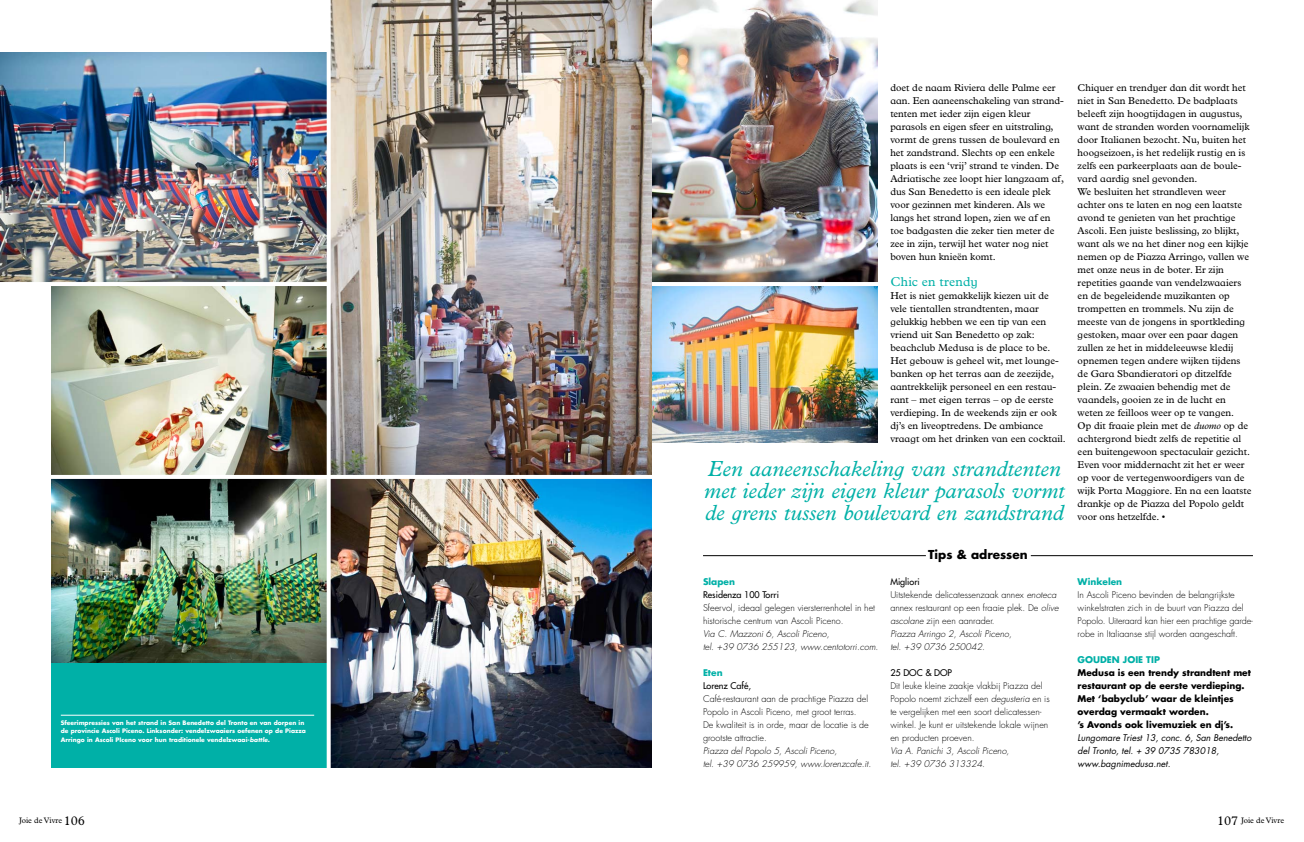
<style>
.page{position:relative;width:1304px;height:842px;background:#fff}
.page>*{position:absolute;margin:0;border:0;box-sizing:border-box;transform-origin:0 0}
.t1{font:italic 22px/22px "Plantin MT Schlbk";color:#00b0a7}
.t2{font:13px "Plantin MT Schlbk";letter-spacing:.01em;color:#00b0a7}
.t3{font:700 12px "Futura";color:#000}
.t4{font:10px/13px "Plantin MT Schlbk";color:#000}
.t5{font:300 9px/13px "Futura";color:#000}
.t6{font:italic 300 9px/13px "Futura";color:#000}
.t7{font:700 9px/13px "Futura";color:#000}
.t8{font:italic 9px/13px "Futura";color:#000}
.t9{font:9px "Futura";color:#000}
.t10{font:700 9px "Futura";color:#00b0a7}
.t11{font:8px "Plantin MT Schlbk";color:#000}
.t12{font:700 6px/8.5px "Futura";color:#fff}
.s1{font-style:italic}
.s2{font-weight:400}
.s3{font-size:13px}
</style>
<div class="page">
<img style="left:652px;top:0;width:226px;height:282px">
<img style="left:51px;top:479px;width:276px;height:184px">
<img style="left:331px;top:479px;width:321px;height:288px">
<img style="left:51px;top:286px;width:276px;height:189px">
<img style="left:652px;top:286px;width:226px;height:156px">
<img style="left:331px;top:0;width:321px;height:475px">
<img style="left:0;top:52px;width:327px;height:230px">
<div style="left:51px;top:663px;width:277px;height:104px;background:#00b0a7"></div>
<svg style="left:51px;top:478px;width:601px;height:1px"></svg>
<svg style="left:327px;top:0;width:4px;height:768px"></svg>
<hr style="left:703px;top:555px;width:223px;height:1px;background:#000">
<hr style="left:1031px;top:555px;width:222px;height:1px;background:#000">
<hr style="left:61px;top:715px;width:253px;height:1px;background:#fff">
<p class="t12" style="left:61px;top:718px;width:247px">Sfeerimpressies van het strand in San Benedetto del Tronto en van dorpen in de provincie Ascoli Piceno. Linksonder: vendelzwaaiers oefenen op de Piazza<br>Arringo in Ascoli PIceno voor hun traditionele vendelzwaai-<span class="s1">battle.</span></p>
<p class="t4" style="left:890px;top:81px;width:175px">doet de naam Riviera delle Palme eer aan. Een aaneenschakeling van strand&shy;tenten met ieder zijn eigen kleur parasols en eigen sfeer en uitstraling, vormt de grens tussen de boulevard en het zandstrand. Slechts op een enkele plaats is een ‘vrij’ strand te vinden. De Adriatische zee loopt hier langzaam af, dus San Benedetto is een ideale plek voor gezinnen met kinderen. Als we langs het strand lopen, zien we af en toe badgasten die zeker tien meter de zee in zijn, terwijl het water nog niet boven hun knieën komt.</p>
<h2 class="t2" style="left:890px;top:274px;width:89px">Chic en trendy</h2>
<p class="t4" style="left:890px;top:289px;width:177px">Het is niet gemakkelijk kiezen uit de vele tientallen strandtenten, maar gelukkig hebben we een tip van een vriend uit San Benedetto op zak: beachclub Medusa is de place to be.<br>Het gebouw is geheel wit, met lounge&shy;banken op het terras aan de zeezijde, aantrekkelijk personeel en een restau&shy;rant – met eigen terras – op de eerste verdieping. In de weekends zijn er ook dj’s en liveoptredens. De ambiance vraagt om het drinken van een cocktail.</p>
<h1 class="t1" style="left:704px;top:457px;width:362px">Een aaneenschakeling van strandtenten met ieder zijn eigen kleur parasols vormt de grens tussen boulevard en zandstrand</h1>
<p class="t3" style="left:928px;top:546px;width:101px">Tips &amp; adressen</p>
<p class="t10" style="left:703px;top:575px;width:33px">Slapen</p>
<p class="t9" style="left:703px;top:589px;width:78px">Residenza 100 Torri</p>
<p class="t5" style="left:703px;top:601px;width:174px">Sfeervol, ideaal gelegen viersterrenhotel in het historische centrum van Ascoli Piceno.</p>
<p class="t6" style="left:703px;top:627px;width:177px">Via C. Mazzoni 6, Ascoli Piceno,<br>tel. +39 0736 255123, www.centotorri.com.</p>
<p class="t10" style="left:703px;top:666px;width:21px">Eten</p>
<p class="t9" style="left:703px;top:680px;width:50px">Lorenz Café,</p>
<p class="t5" style="left:703px;top:692px;width:167px">Café-restaurant aan de prachtige Piazza del Popolo in Ascoli Piceno, met groot terras.<br>De kwaliteit is in orde, maar de locatie is de grootste attractie.</p>
<p class="t6" style="left:703px;top:744px;width:170px">Piazza del Popolo 5, Ascoli Piceno,<br>tel. +39 0736 259959, www.lorenzcafe.it.</p>
<p class="t5" style="left:890px;top:575px;width:170px"><span class="s2">Migliori<br></span>Uitstekende delicatessenzaak annex <span class="s1">enoteca </span>annex restaurant op een fraaie plek. De <span class="s1">olive ascolane</span> zijn een aanrader.<br><span class="s1">Piazza Arringo 2, Ascoli Piceno,<br>tel. +39 0736 250042.</span></p>
<p class="t9" style="left:890px;top:667px;width:63px">25 DOC &amp; DOP</p>
<p class="t5" style="left:890px;top:679px;width:161px">Dit leuke kleine zaakje vlakbij Piazza del Popolo noemt zichzelf een <span class="s1">degusteria</span> en is te vergelijken met een soort delicatessen&shy;winkel. Je kunt er uitstekende lokale wijnen en producten proeven.</p>
<p class="t6" style="left:890px;top:744px;width:121px">Via A. Panichi 3, Ascoli Piceno, tel. +39 0736 313324.</p>
<p class="t4" style="left:1078px;top:81px;width:175px">Chiquer en trendyer dan dit wordt het niet in San Benedetto. De badplaats beleeft zijn hoogtijdagen in augustus, want de stranden worden voornamelijk door Italianen bezocht. Nu, buiten het hoogseizoen, is het redelijk rustig en is zelfs een parkeerplaats aan de boule&shy;vard aardig snel gevonden.<br>We besluiten het strandleven weer achter ons te laten en nog een laatste avond te genieten van het prachtige Ascoli. Een juiste beslissing, zo blijkt, want als we na het diner nog een kijkje nemen op de Piazza Arringo, vallen we met onze neus in de boter. Er zijn repetities gaande van vendelzwaaiers en de begeleidende muzikanten op trompetten en trommels. Nu zijn de meeste van de jongens in sportkleding gestoken, maar over een paar dagen zullen ze het in middeleeuwse kledij opnemen tegen andere wijken tijdens de Gara Sbandieratori op ditzelfde plein. Ze zwaaien behendig met de vaandels, gooien ze in de lucht en weten ze feilloos weer op te vangen.<br>Op dit fraaie plein met de <span class="s1">duomo</span> op de achtergrond biedt zelfs de repetitie al een buitengewoon spectaculair gezicht.<br>Even voor middernacht zit het er weer op voor de vertegenwoordigers van de wijk Porta Maggiore. En na een laatste drankje op de Piazza del Popolo geldt voor ons hetzelfde. •</p>
<p class="t10" style="left:1078px;top:575px;width:46px">Winkelen</p>
<p class="t5" style="left:1078px;top:588px;width:177px">In Ascoli Piceno bevinden de belangrijkste winkelstraten zich in de buurt van Piazza del Popolo. Uiteraard kan hier een prachtige garde&shy;robe in Italiaanse stijl worden aangeschaft.</p>
<p class="t10" style="left:1078px;top:653px;width:84px">GOUDEN JOIE TIP</p>
<p class="t7" style="left:1078px;top:666px;width:175px">Medusa is een trendy strandtent met restaurant op de eerste verdieping.<br>Met ‘babyclub’ waar de kleintjes overdag vermaakt worden.<br>’s Avonds ook livemuziek en dj’s.</p>
<p class="t8" style="left:1078px;top:731px;width:175px">Lungomare Triest 13, conc. 6, San Benedetto del Tronto, tel. + 39 0735 783018, www.bagnimedusa.net.</p>
<p class="t11" style="left:19px;top:816px;width:67px">Joie de Vivre <span class="s3">106</span></p>
<p class="t11" style="left:1217px;top:816px;width:68px"><span class="s3">107</span> Joie de Vivre</p>
</div>
